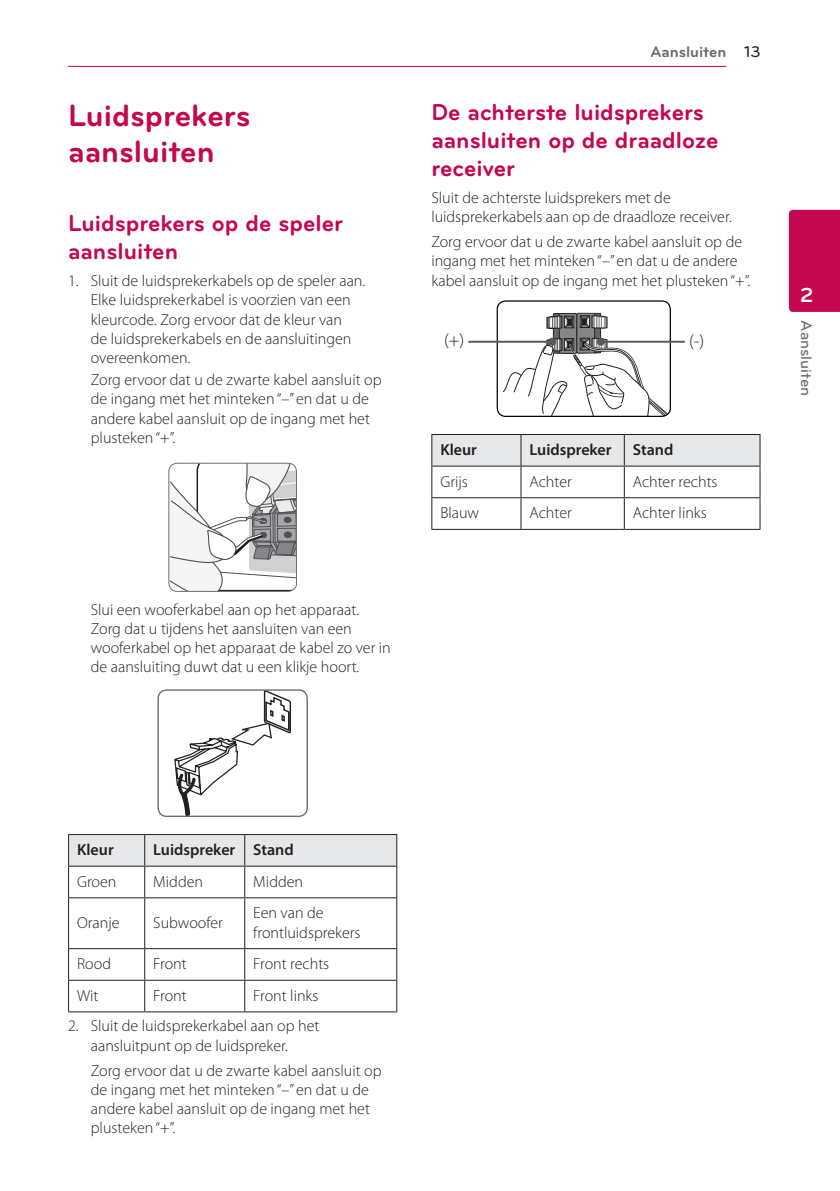
<style>
.page{position:relative;width:840px;height:1191px;background:#fff}
.page>*{position:absolute;margin:0;border:0;box-sizing:border-box;transform-origin:0 0}
.Title_1{font:700 32px/36px "Bryant LG";color:#c50750}
.Title_2{font:700 24px/28px "Bryant LG";color:#c50750}
.t1{font:700 21px "Bryant LG";color:#fff}
.t2{font:300 18px "Myriad Pro";color:#231f20}
.Content_text_Num{font:300 16px/19.2px "Myriad Pro";color:#231f20}
.Content_text_Light{font:300 16px/19.2px "Myriad Pro";color:#231f20}
.Content_text_Light-2{font:600 16px "Myriad Pro";color:#231f20}
.Chapter_Title_Top_R{font:700 16px "Bryant LG";color:#6c6d70}
.Chapter_Title_Side{font:500 16px "Bryant LG";color:#6c6d70}
.Page_No_Right{font:500 16px "Bryant LG";color:#231f20}
</style>
<div class="page">
<hr style="left:68px;top:66px;width:658px;height:1px;background:#c50750">
<div style="left:788px;top:210px;width:51px;height:102px;background:#c50750"></div>
<svg style="left:169px;top:463px;width:127px;height:128px"></svg>
<div style="left:168px;top:463px;width:129px;height:129px;border:1px solid #6c6d70;border-radius:9px"></div>
<svg style="left:174px;top:691px;width:117px;height:124px"></svg>
<div style="left:157px;top:689px;width:151px;height:128px;border:1px solid #6c6d70;border-radius:9px"></div>
<div style="left:69px;top:835px;width:327px;height:30px;background:#e6e7e9"></div>
<hr style="left:68px;top:834px;width:77px;height:1px;background:#231f20">
<hr style="left:68px;top:835px;width:1px;height:30px;background:#231f20">
<hr style="left:145px;top:834px;width:99px;height:1px;background:#231f20">
<hr style="left:144px;top:835px;width:1px;height:30px;background:#231f20">
<hr style="left:244px;top:834px;width:153px;height:1px;background:#231f20">
<hr style="left:244px;top:835px;width:1px;height:30px;background:#231f20">
<hr style="left:396px;top:835px;width:1px;height:30px;background:#231f20">
<hr style="left:68px;top:865px;width:77px;height:1px;background:#231f20">
<hr style="left:68px;top:866px;width:1px;height:31px;background:#231f20">
<hr style="left:145px;top:865px;width:99px;height:1px;background:#231f20">
<hr style="left:144px;top:866px;width:1px;height:31px;background:#231f20">
<hr style="left:244px;top:865px;width:153px;height:1px;background:#231f20">
<hr style="left:244px;top:866px;width:1px;height:31px;background:#231f20">
<hr style="left:396px;top:866px;width:1px;height:31px;background:#231f20">
<hr style="left:68px;top:897px;width:77px;height:1px;background:#231f20">
<hr style="left:68px;top:898px;width:1px;height:50px;background:#231f20">
<hr style="left:145px;top:897px;width:99px;height:1px;background:#231f20">
<hr style="left:144px;top:898px;width:1px;height:50px;background:#231f20">
<hr style="left:244px;top:897px;width:153px;height:1px;background:#231f20">
<hr style="left:244px;top:898px;width:1px;height:50px;background:#231f20">
<hr style="left:396px;top:898px;width:1px;height:50px;background:#231f20">
<hr style="left:68px;top:948px;width:77px;height:1px;background:#231f20">
<hr style="left:68px;top:949px;width:1px;height:30px;background:#231f20">
<hr style="left:145px;top:948px;width:99px;height:1px;background:#231f20">
<hr style="left:144px;top:949px;width:1px;height:30px;background:#231f20">
<hr style="left:244px;top:948px;width:153px;height:1px;background:#231f20">
<hr style="left:244px;top:949px;width:1px;height:30px;background:#231f20">
<hr style="left:396px;top:949px;width:1px;height:30px;background:#231f20">
<hr style="left:68px;top:979px;width:77px;height:1px;background:#231f20">
<hr style="left:68px;top:980px;width:1px;height:31px;background:#231f20">
<hr style="left:145px;top:979px;width:99px;height:1px;background:#231f20">
<hr style="left:144px;top:980px;width:1px;height:31px;background:#231f20">
<hr style="left:244px;top:979px;width:153px;height:1px;background:#231f20">
<hr style="left:244px;top:980px;width:1px;height:31px;background:#231f20">
<hr style="left:396px;top:980px;width:1px;height:31px;background:#231f20">
<hr style="left:68px;top:1011px;width:77px;height:1px;background:#231f20">
<hr style="left:145px;top:1011px;width:99px;height:1px;background:#231f20">
<hr style="left:244px;top:1011px;width:153px;height:1px;background:#231f20">
<svg style="left:502px;top:312px;width:168px;height:104px"></svg>
<div style="left:496px;top:300px;width:174px;height:117px;border:1px solid #040503;border-radius:9px"></div>
<hr style="left:468px;top:341px;width:84px;height:2px;background:#58595b">
<div style="left:548px;top:338px;width:8px;height:8px;background:#58595b;border-radius:50%"></div>
<hr style="left:600px;top:341px;width:84px;height:2px;background:#58595b">
<div style="left:596px;top:338px;width:8px;height:8px;background:#58595b;border-radius:50%"></div>
<div style="left:432px;top:435px;width:327px;height:30px;background:#e6e7e9"></div>
<hr style="left:431px;top:434px;width:89px;height:1px;background:#231f20">
<hr style="left:431px;top:435px;width:1px;height:30px;background:#231f20">
<hr style="left:520px;top:434px;width:104px;height:1px;background:#231f20">
<hr style="left:520px;top:435px;width:1px;height:30px;background:#231f20">
<hr style="left:624px;top:434px;width:136px;height:1px;background:#231f20">
<hr style="left:623px;top:435px;width:1px;height:30px;background:#231f20">
<hr style="left:759px;top:435px;width:1px;height:30px;background:#231f20">
<hr style="left:431px;top:465px;width:89px;height:1px;background:#231f20">
<hr style="left:431px;top:466px;width:1px;height:31px;background:#231f20">
<hr style="left:520px;top:465px;width:104px;height:1px;background:#231f20">
<hr style="left:520px;top:466px;width:1px;height:31px;background:#231f20">
<hr style="left:624px;top:465px;width:136px;height:1px;background:#231f20">
<hr style="left:623px;top:466px;width:1px;height:31px;background:#231f20">
<hr style="left:759px;top:466px;width:1px;height:31px;background:#231f20">
<hr style="left:431px;top:497px;width:89px;height:1px;background:#231f20">
<hr style="left:431px;top:498px;width:1px;height:31px;background:#231f20">
<hr style="left:520px;top:497px;width:104px;height:1px;background:#231f20">
<hr style="left:520px;top:498px;width:1px;height:31px;background:#231f20">
<hr style="left:624px;top:497px;width:136px;height:1px;background:#231f20">
<hr style="left:623px;top:498px;width:1px;height:31px;background:#231f20">
<hr style="left:759px;top:498px;width:1px;height:31px;background:#231f20">
<hr style="left:431px;top:529px;width:89px;height:1px;background:#231f20">
<hr style="left:520px;top:529px;width:104px;height:1px;background:#231f20">
<hr style="left:624px;top:529px;width:136px;height:1px;background:#231f20">
<p class="Title_1" style="left:68px;top:97px;width:184px">Luidsprekers aansluiten</p>
<p class="Title_2" style="left:68px;top:209px;width:276px">Luidsprekers op de speler aansluiten</p>
<p class="Content_text_Num" style="left:91px;top:271px;width:276px;text-indent:-23px">1. Sluit de luidsprekerkabels op de speler aan.<br>Elke luidsprekerkabel is voorzien van een kleurcode. Zorg ervoor dat de kleur van<br>de luidsprekerkabels en de aansluitingen overeenkomen.</p>
<p class="Content_text_Num" style="left:91px;top:370px;width:292px">Zorg ervoor dat u de zwarte kabel aansluit op de ingang met het minteken “–” en dat u de andere kabel aansluit op de ingang met het plusteken “+”.</p>
<p class="Content_text_Num" style="left:91px;top:599px;width:301px">Slui een wooferkabel aan op het apparaat.<br>Zorg dat u tijdens het aansluiten van een wooferkabel op het apparaat de kabel zo ver in de aansluiting duwt dat u een klikje hoort.</p>
<p class="Chapter_Title_Top_R" style="left:650px;top:42px;width:77px">Aansluiten</p>
<p class="Page_No_Right" style="left:743px;top:42px;width:18px">13</p>
<p class="Title_2" style="left:431px;top:98px;width:289px">De achterste luidsprekers aansluiten op de draadloze receiver</p>
<p class="Content_text_Light" style="left:431px;top:188px;width:302px">Sluit de achterste luidsprekers met de luidsprekerkabels aan op de draadloze receiver.</p>
<p class="Content_text_Num" style="left:431px;top:232px;width:320px">Zorg ervoor dat u de zwarte kabel aansluit op de ingang met het minteken “–” en dat u de andere kabel aansluit op de ingang met het plusteken “+”.</p>
<p class="t2" style="left:444px;top:330px;width:22px">(+)</p>
<p class="t2" style="left:689px;top:330px;width:16px">(-)</p>
<p class="Content_text_Light-2" style="left:440px;top:439px;width:38px">Kleur</p>
<p class="Content_text_Light-2" style="left:529px;top:439px;width:83px">Luidspreker</p>
<p class="Content_text_Light-2" style="left:632px;top:439px;width:42px">Stand</p>
<p class="Content_text_Light" style="left:440px;top:471px;width:29px">Grijs</p>
<p class="Content_text_Light" style="left:529px;top:471px;width:44px">Achter</p>
<p class="Content_text_Light" style="left:632px;top:471px;width:86px">Achter rechts</p>
<p class="Content_text_Light" style="left:440px;top:503px;width:40px">Blauw</p>
<p class="Content_text_Light" style="left:529px;top:503px;width:44px">Achter</p>
<p class="Content_text_Light" style="left:632px;top:503px;width:75px">Achter links</p>
<p class="t1" style="left:799px;top:282px;width:15px">2</p>
<p class="Chapter_Title_Side" style="left:815px;top:320px;width:77px;rotate:90deg">Aansluiten</p>
<p class="Content_text_Light-2" style="left:77px;top:839px;width:38px">Kleur</p>
<p class="Content_text_Light-2" style="left:153px;top:839px;width:83px">Luidspreker</p>
<p class="Content_text_Light-2" style="left:253px;top:839px;width:42px">Stand</p>
<p class="Content_text_Light" style="left:77px;top:871px;width:41px">Groen</p>
<p class="Content_text_Light" style="left:153px;top:871px;width:51px">Midden</p>
<p class="Content_text_Light" style="left:253px;top:871px;width:51px">Midden</p>
<p class="Content_text_Light" style="left:77px;top:913px;width:44px">Oranje</p>
<p class="Content_text_Light" style="left:153px;top:913px;width:71px">Subwoofer</p>
<p class="Content_text_Light" style="left:253px;top:903px;width:109px">Een van de frontluidsprekers</p>
<p class="Content_text_Light" style="left:77px;top:954px;width:35px">Rood</p>
<p class="Content_text_Light" style="left:153px;top:954px;width:35px">Front</p>
<p class="Content_text_Light" style="left:253px;top:954px;width:77px">Front rechts</p>
<p class="Content_text_Light" style="left:77px;top:985px;width:23px">Wit</p>
<p class="Content_text_Light" style="left:153px;top:985px;width:35px">Front</p>
<p class="Content_text_Light" style="left:253px;top:985px;width:67px">Front links</p>
<p class="Content_text_Num" style="left:68px;top:1016px;width:253px;text-align:center">2. Sluit de luidsprekerkabel aan op het aansluitpunt op de luidspreker.</p>
<p class="Content_text_Num" style="left:91px;top:1060px;width:292px">Zorg ervoor dat u de zwarte kabel aansluit op de ingang met het minteken “–” en dat u de andere kabel aansluit op de ingang met het plusteken “+”.</p>
</div>
